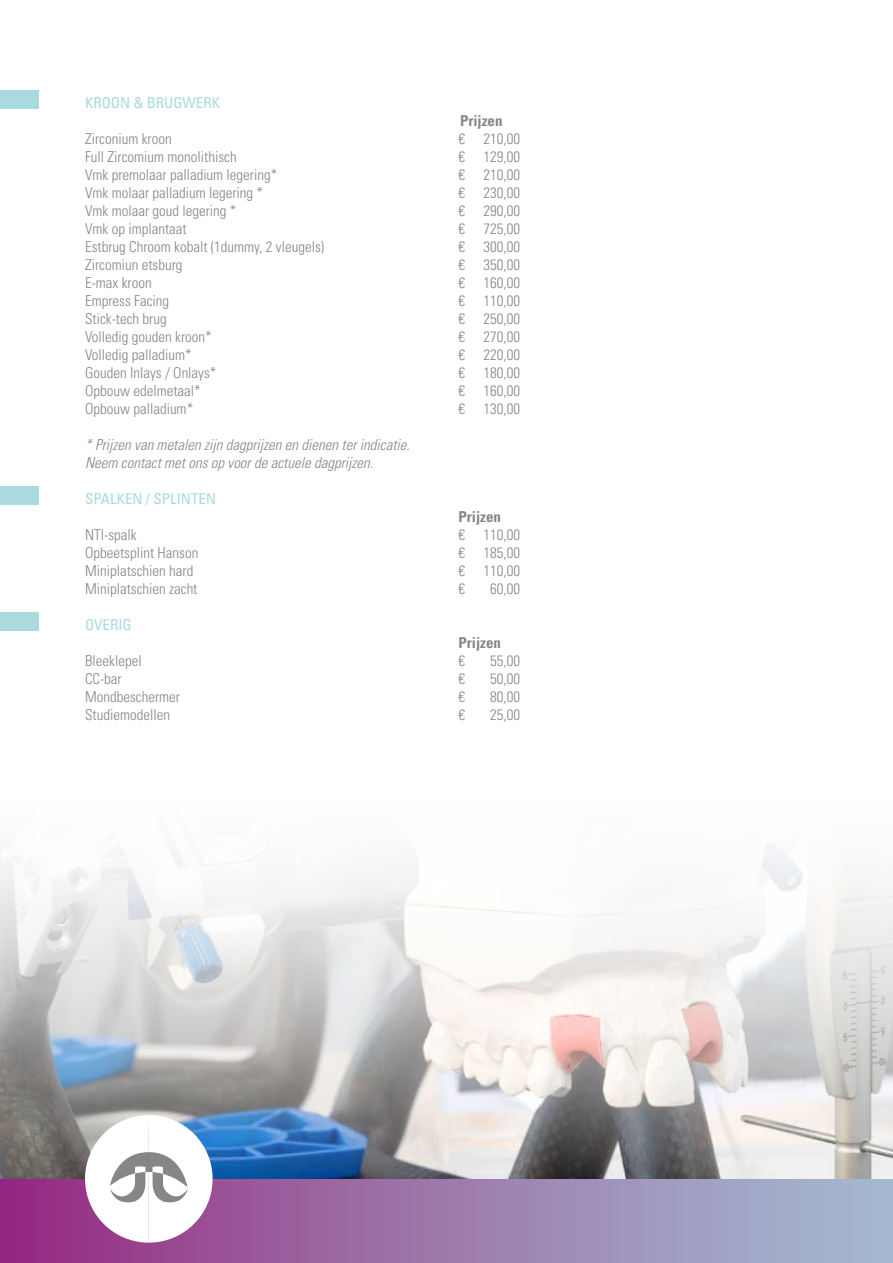
<style>
.page{position:relative;width:893px;height:1263px;background:#fff}
.page>*{position:absolute;margin:0;border:0;box-sizing:border-box;transform-origin:0 0}
.t1{font:300 condensed 15px "Univers LT";color:#878686}
.t2{font:italic 300 condensed 15px/18px "Univers LT";color:#878686}
.t3{font:condensed 15px "Univers LT";color:#aadade}
.t4{font:700 condensed 15px "Univers LT";color:#878686}
</style>
<div class="page">
<div style="left:0;top:1178px;width:893px;height:85px;background:linear-gradient(to right,#962c83,#a4c0d4)"></div>
<img style="left:0;top:846px;width:893px;height:333px">
<div style="left:0;top:90px;width:38px;height:18px;background:#aadade"></div>
<div style="left:0;top:486px;width:38px;height:18px;background:#aadade"></div>
<div style="left:0;top:612px;width:38px;height:18px;background:#aadade"></div>
<svg style="left:85px;top:1115px;width:128px;height:127px"></svg>
<p class="t3" style="left:85px;top:93px;width:137px">KROON &amp; BRUGWERK</p>
<p class="t4" style="left:460px;top:111px;width:44px">Prijzen</p>
<p class="t1" style="left:85px;top:130px;width:88px">Zirconium kroon</p>
<p class="t1" style="left:459px;top:130px;width:63px">€ 210,00</p>
<p class="t1" style="left:85px;top:148px;width:153px">Full Zircomium monolithisch</p>
<p class="t1" style="left:459px;top:148px;width:63px">€ 129,00</p>
<p class="t1" style="left:85px;top:166px;width:194px">Vmk premolaar palladium legering*</p>
<p class="t1" style="left:459px;top:166px;width:63px">€ 210,00</p>
<p class="t1" style="left:85px;top:184px;width:180px">Vmk molaar palladium legering *</p>
<p class="t1" style="left:459px;top:184px;width:63px">€ 230,00</p>
<p class="t1" style="left:85px;top:202px;width:153px">Vmk molaar goud legering *</p>
<p class="t1" style="left:459px;top:202px;width:63px">€ 290,00</p>
<p class="t1" style="left:85px;top:220px;width:103px">Vmk op implantaat</p>
<p class="t1" style="left:459px;top:220px;width:63px">€ 725,00</p>
<p class="t1" style="left:85px;top:238px;width:241px">Estbrug Chroom kobalt (1dummy, 2 vleugels)</p>
<p class="t1" style="left:459px;top:238px;width:63px">€ 300,00</p>
<p class="t1" style="left:85px;top:256px;width:99px">Zircomiun etsburg</p>
<p class="t1" style="left:459px;top:256px;width:63px">€ 350,00</p>
<p class="t1" style="left:85px;top:274px;width:68px">E-max kroon</p>
<p class="t1" style="left:459px;top:274px;width:63px">€ 160,00</p>
<p class="t1" style="left:85px;top:292px;width:86px">Empress Facing</p>
<p class="t1" style="left:459px;top:292px;width:63px">€ 110,00</p>
<p class="t1" style="left:85px;top:310px;width:83px">Stick-tech brug</p>
<p class="t1" style="left:459px;top:310px;width:63px">€ 250,00</p>
<p class="t1" style="left:85px;top:328px;width:128px">Volledig gouden kroon*</p>
<p class="t1" style="left:459px;top:328px;width:63px">€ 270,00</p>
<p class="t1" style="left:85px;top:346px;width:108px">Volledig palladium*</p>
<p class="t1" style="left:459px;top:346px;width:63px">€ 220,00</p>
<p class="t1" style="left:85px;top:364px;width:133px">Gouden Inlays / Onlays*</p>
<p class="t1" style="left:459px;top:364px;width:63px">€ 180,00</p>
<p class="t1" style="left:85px;top:382px;width:117px">Opbouw edelmetaal*</p>
<p class="t1" style="left:459px;top:382px;width:63px">€ 160,00</p>
<p class="t1" style="left:85px;top:400px;width:110px">Opbouw palladium*</p>
<p class="t1" style="left:459px;top:400px;width:63px">€ 130,00</p>
<p class="t2" style="left:85px;top:436px;width:326px">* Prijzen van metalen zijn dagprijzen en dienen ter indicatie.<br>Neem contact met ons op voor de actuele dagprijzen.</p>
<p class="t3" style="left:85px;top:489px;width:132px">SPALKEN / SPLINTEN</p>
<p class="t4" style="left:459px;top:507px;width:44px">Prijzen</p>
<p class="t1" style="left:85px;top:526px;width:53px">NTI-spalk</p>
<p class="t1" style="left:459px;top:526px;width:63px">€ 110,00</p>
<p class="t1" style="left:85px;top:544px;width:115px">Opbeetsplint Hanson</p>
<p class="t1" style="left:459px;top:544px;width:63px">€ 185,00</p>
<p class="t1" style="left:85px;top:562px;width:110px">Miniplatschien hard</p>
<p class="t1" style="left:459px;top:562px;width:63px">€ 110,00</p>
<p class="t1" style="left:85px;top:580px;width:114px">Miniplatschien zacht</p>
<p class="t1" style="left:459px;top:580px;width:8px">€</p>
<p class="t1" style="left:490px;top:580px;width:31px">60,00</p>
<p class="t3" style="left:85px;top:615px;width:48px">OVERIG</p>
<p class="t4" style="left:459px;top:633px;width:44px">Prijzen</p>
<p class="t1" style="left:85px;top:652px;width:58px">Bleeklepel</p>
<p class="t1" style="left:459px;top:652px;width:8px">€</p>
<p class="t1" style="left:490px;top:652px;width:31px">55,00</p>
<p class="t1" style="left:85px;top:670px;width:38px">CC-bar</p>
<p class="t1" style="left:459px;top:670px;width:8px">€</p>
<p class="t1" style="left:490px;top:670px;width:31px">50,00</p>
<p class="t1" style="left:85px;top:688px;width:96px">Mondbeschermer</p>
<p class="t1" style="left:459px;top:688px;width:8px">€</p>
<p class="t1" style="left:490px;top:688px;width:31px">80,00</p>
<p class="t1" style="left:85px;top:706px;width:86px">Studiemodellen</p>
<p class="t1" style="left:459px;top:706px;width:8px">€</p>
<p class="t1" style="left:490px;top:706px;width:31px">25,00</p>
</div>
